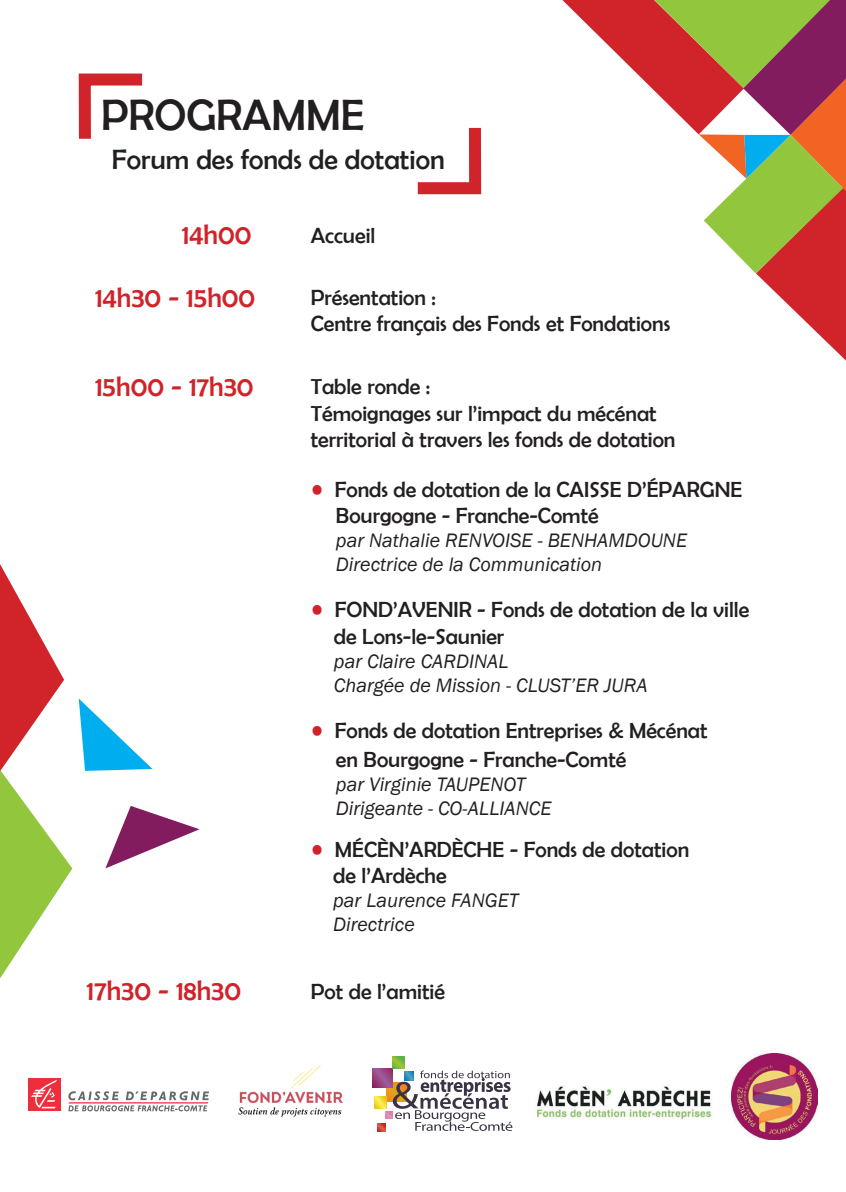
<style>
.page{position:relative;width:846px;height:1192px;background:#fff}
.page>*{position:absolute;margin:0;border:0;box-sizing:border-box;transform-origin:0 0}
.t1{font:44px "Berlin Sans FB";color:#231f20}
.t2{font:28px "Berlin Sans FB";color:#d1232a}
.t3{font:28px "Berlin Sans FB";color:#231f20}
.t4{font:22px/26.4px "Berlin Sans FB";color:#231f20}
.t5{font:italic 20px/24px "Franklin Gothic";color:#231f20}
.s1{font-size:24px;color:#d1232a}
</style>
<div class="page">
<svg style="left:78px;top:73px;width:65px;height:66px"></svg>
<svg style="left:417px;top:127px;width:65px;height:68px"></svg>
<svg style="left:0;top:564px;width:72px;height:415px"></svg>
<svg style="left:79px;top:699px;width:73px;height:71px"></svg>
<svg style="left:105px;top:806px;width:95px;height:62px"></svg>
<div style="left:29px;top:1078px;width:32px;height:33px;background:#ee2f3b"></div>
<svg style="left:31px;top:1079px;width:26px;height:29px"></svg>
<svg style="left:68px;top:1091px;width:141px;height:20px"></svg>
<img style="left:239px;top:1065px;width:103px;height:51px">
<svg style="left:373px;top:1068px;width:1px;height:19px"></svg>
<svg style="left:374px;top:1056px;width:138px;height:75px"></svg>
<img style="left:536px;top:1086px;width:176px;height:34px">
<img style="left:731px;top:1053px;width:86px;height:86px">
<svg style="left:562px;top:0;width:284px;height:361px"></svg>
<h1 class="t1" style="left:101px;top:91px;width:265px">PROGRAMME</h1>
<p class="t3" style="left:112px;top:144px;width:334px">Forum des fonds de dotation</p>
<p class="t2" style="left:182px;top:219px;width:71px">14h00</p>
<p class="t4" style="left:311px;top:222px;width:66px">Accueil</p>
<p class="t2" style="left:95px;top:282px;width:162px">14h30 - 15h00</p>
<p class="t4" style="left:311px;top:284px;width:361px">Présentation :<br>Centre français des Fonds et Fondations</p>
<p class="t2" style="left:95px;top:370px;width:160px">15h00 - 17h30</p>
<p class="t4" style="left:311px;top:373px;width:366px">Table ronde :<br>Témoignages sur l’impact du mécénat territorial à travers les fonds de dotation</p>
<p class="t4" style="left:336px;top:476px;width:408px;text-indent:-24px"><span class="s1">•</span> Fonds de dotation de la CAISSE D’ÉPARGNE<br>Bourgogne - Franche-Comté</p>
<p class="t5" style="left:336px;top:529px;width:353px">par Nathalie RENVOISE - BENHAMDOUNE<br>Directrice de la Communication</p>
<p class="t4" style="left:334px;top:596px;width:417px;text-indent:-22px"><span class="s1">•</span> FOND’AVENIR - Fonds de dotation de la ville de Lons-le-Saunier</p>
<p class="t5" style="left:334px;top:649px;width:315px">par Claire CARDINAL<br>Chargée de Mission - CLUST’ER JURA</p>
<p class="t4" style="left:336px;top:715px;width:373px;line-height:28.8px;text-indent:-24px"><span class="s1">•</span> Fonds de dotation Entreprises &amp; Mécénat en Bourgogne - Franche-Comté</p>
<p class="t5" style="left:336px;top:772px;width:217px">par Virginie TAUPENOT<br>Dirigeante - CO-ALLIANCE</p>
<p class="t4" style="left:333px;top:835px;width:357px;text-indent:-21px"><span class="s1">•</span> MÉCÈN’ARDÈCHE - Fonds de dotation de l’Ardèche</p>
<p class="t5" style="left:333px;top:888px;width:187px">par Laurence FANGET<br>Directrice</p>
<p class="t2" style="left:87px;top:974px;width:156px">17h30 - 18h30</p>
<p class="t4" style="left:311px;top:977px;width:136px">Pot de l’amitié</p>
</div>
